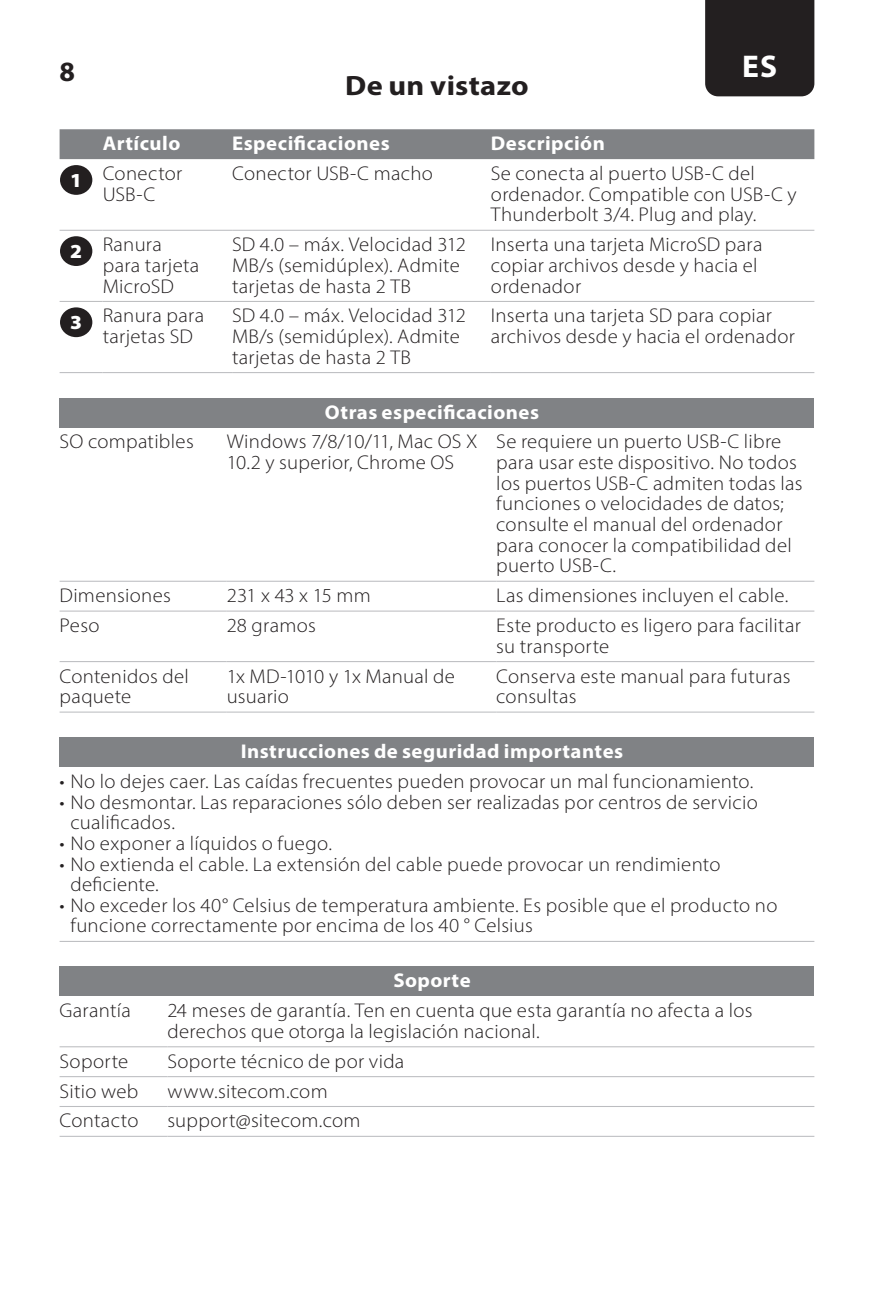
<style>
.page{position:relative;width:874px;height:1290px;background:#fff}
.page>*{position:absolute;margin:0;border:0;box-sizing:border-box;transform-origin:0 0}
.t1{font:700 31.5px "Myriad Pro";color:#fff}
.t2{font:700 28px "Myriad Pro";letter-spacing:.01em;color:#231f20;scale:1.09 1}
.t3{font:700 28px "Myriad Pro";letter-spacing:.01em;color:#231f20}
.t4{font:300 19.95px/20.7px "Myriad Pro";letter-spacing:.015em;color:#231f20;scale:1.04 1}
.t5{font:700 19.95px "Myriad Pro";letter-spacing:.02em;color:#fff;scale:1.04 1}
.s1{font-weight:900;color:#fff}
</style>
<div class="page">
<div style="left:705px;top:0;width:109px;height:96px;background:#231f20"></div>
<div style="left:60px;top:129px;width:754px;height:30px;background:#808285"></div>
<hr style="left:60px;top:372px;width:43px;height:1px;background:#bcbdc0">
<hr style="left:103px;top:372px;width:129px;height:1px;background:#bcbdc0">
<hr style="left:232px;top:372px;width:258px;height:1px;background:#bcbdc0">
<hr style="left:490px;top:372px;width:324px;height:1px;background:#bcbdc0">
<hr style="left:60px;top:230px;width:43px;height:1px;background:#bcbdc0">
<hr style="left:103px;top:230px;width:129px;height:1px;background:#bcbdc0">
<hr style="left:232px;top:230px;width:258px;height:1px;background:#bcbdc0">
<hr style="left:490px;top:230px;width:324px;height:1px;background:#bcbdc0">
<hr style="left:60px;top:301px;width:43px;height:1px;background:#bcbdc0">
<hr style="left:103px;top:301px;width:129px;height:1px;background:#bcbdc0">
<hr style="left:232px;top:301px;width:258px;height:1px;background:#bcbdc0">
<hr style="left:490px;top:301px;width:324px;height:1px;background:#bcbdc0">
<div style="left:60px;top:165px;width:32px;height:30px;background:#231f20;border-radius:50%"></div>
<div style="left:60px;top:236px;width:32px;height:30px;background:#231f20;border-radius:50%"></div>
<div style="left:60px;top:307px;width:32px;height:30px;background:#231f20;border-radius:50%"></div>
<div style="left:60px;top:398px;width:754px;height:29px;background:#808285"></div>
<hr style="left:60px;top:581px;width:166px;height:1px;background:#bcbdc0">
<hr style="left:226px;top:581px;width:270px;height:1px;background:#bcbdc0">
<hr style="left:496px;top:581px;width:318px;height:1px;background:#bcbdc0">
<hr style="left:60px;top:610px;width:166px;height:2px;background:#bcbdc0">
<hr style="left:226px;top:610px;width:270px;height:2px;background:#bcbdc0">
<hr style="left:496px;top:610px;width:318px;height:2px;background:#bcbdc0">
<hr style="left:60px;top:661px;width:166px;height:1px;background:#bcbdc0">
<hr style="left:226px;top:661px;width:270px;height:1px;background:#bcbdc0">
<hr style="left:496px;top:661px;width:318px;height:1px;background:#bcbdc0">
<hr style="left:60px;top:711px;width:166px;height:2px;background:#bcbdc0">
<hr style="left:226px;top:711px;width:270px;height:2px;background:#bcbdc0">
<hr style="left:496px;top:711px;width:318px;height:2px;background:#bcbdc0">
<div style="left:60px;top:737px;width:754px;height:30px;background:#808285"></div>
<hr style="left:60px;top:941px;width:754px;height:1px;background:#bcbdc0">
<div style="left:60px;top:966px;width:754px;height:30px;background:#808285"></div>
<hr style="left:60px;top:1046px;width:107px;height:1px;background:#bcbdc0">
<hr style="left:60px;top:1076px;width:107px;height:1px;background:#bcbdc0">
<hr style="left:60px;top:1106px;width:107px;height:1px;background:#bcbdc0">
<hr style="left:60px;top:1136px;width:107px;height:1px;background:#bcbdc0">
<hr style="left:167px;top:1046px;width:647px;height:1px;background:#bcbdc0">
<hr style="left:167px;top:1076px;width:647px;height:1px;background:#bcbdc0">
<hr style="left:167px;top:1106px;width:647px;height:1px;background:#bcbdc0">
<hr style="left:167px;top:1136px;width:647px;height:1px;background:#bcbdc0">
<h2 class="t3" style="left:60px;top:53px;width:17px">8</h2>
<h1 class="t1" style="left:741px;top:45px;width:37px">ES</h1>
<h2 class="t2" style="left:345px;top:68px;width:170px">De un vistazo</h2>
<p class="t5" style="left:103px;top:130px;width:76px">Artículo</p>
<p class="t5" style="left:232px;top:130px;width:153px">Especificaciones</p>
<p class="t5" style="left:490px;top:130px;width:111px">Descripción</p>
<p class="t4" style="left:70px;top:163px;width:109px;text-align:center"><span class="s1">1</span> Conector<br>USB-C</p>
<p class="t4" style="left:232px;top:163px;width:194px">Conector USB-C macho</p>
<p class="t4" style="left:490px;top:163px;width:295px">Se conecta al puerto USB-C del ordenador. Compatible con USB-C y<br>Thunderbolt 3/4. Plug and play.</p>
<p class="t4" style="left:103px;top:234px;width:94px;text-indent:-33px"><span class="s1">2</span> Ranura para tarjeta<br>MicroSD</p>
<p class="t4" style="left:232px;top:234px;width:226px">SD 4.0 – máx. Velocidad 312<br>MB/s (semidúplex). Admite tarjetas de hasta 2 TB</p>
<p class="t4" style="left:490px;top:234px;width:262px">Inserta una tarjeta MicroSD para copiar archivos desde y hacia el ordenador</p>
<p class="t4" style="left:103px;top:305px;width:99px;text-indent:-33px"><span class="s1">3</span> Ranura para tarjetas SD</p>
<p class="t4" style="left:232px;top:305px;width:226px">SD 4.0 – máx. Velocidad 312<br>MB/s (semidúplex). Admite tarjetas de hasta 2 TB</p>
<p class="t4" style="left:490px;top:305px;width:294px">Inserta una tarjeta SD para copiar archivos desde y hacia el ordenador</p>
<p class="t5" style="left:325px;top:399px;width:207px">Otras especificaciones</p>
<p class="t4" style="left:60px;top:431px;width:130px">SO compatibles</p>
<p class="t4" style="left:226px;top:431px;width:242px">Windows 7/8/10/11, Mac OS X<br>10.2 y superior, Chrome OS</p>
<p class="t4" style="left:496px;top:431px;width:296px">Se requiere un puerto USB-C libre para usar este dispositivo. No todos los puertos USB-C admiten todas las funciones o velocidades de datos; consulte el manual del ordenador para conocer la compatibilidad del puerto USB-C.</p>
<p class="t4" style="left:60px;top:585px;width:108px">Dimensiones</p>
<p class="t4" style="left:226px;top:585px;width:140px">231 x 43 x 15 mm</p>
<p class="t4" style="left:496px;top:585px;width:282px">Las dimensiones incluyen el cable.</p>
<p class="t4" style="left:60px;top:615px;width:40px">Peso</p>
<p class="t4" style="left:226px;top:615px;width:87px">28 gramos</p>
<p class="t4" style="left:496px;top:615px;width:294px">Este producto es ligero para facilitar su transporte</p>
<p class="t4" style="left:60px;top:665px;width:126px">Contenidos del paquete</p>
<p class="t4" style="left:226px;top:665px;width:221px">1x MD-1010 y 1x Manual de usuario</p>
<p class="t4" style="left:496px;top:665px;width:284px">Conserva este manual para futuras consultas</p>
<p class="t5" style="left:241px;top:738px;width:369px">Instrucciones de seguridad importantes</p>
<p class="t4" style="left:60px;top:771px;width:668px">• No lo dejes caer. Las caídas frecuentes pueden provocar un mal funcionamiento.</p>
<p class="t4" style="left:70px;top:791px;width:662px;text-indent:-11px">• No desmontar. Las reparaciones sólo deben ser realizadas por centros de servicio cualificados.</p>
<p class="t4" style="left:60px;top:833px;width:263px">• No exponer a líquidos o fuego.</p>
<p class="t4" style="left:70px;top:853px;width:626px;text-indent:-11px">• No extienda el cable. La extensión del cable puede provocar un rendimiento deficiente.</p>
<p class="t4" style="left:70px;top:894px;width:681px;text-indent:-11px">• No exceder los 40° Celsius de temperatura ambiente. Es posible que el producto no funcione correctamente por encima de los 40 ° Celsius</p>
<p class="t5" style="left:393px;top:967px;width:76px">Soporte</p>
<p class="t4" style="left:60px;top:1000px;width:70px">Garantía</p>
<p class="t4" style="left:167px;top:1000px;width:564px">24 meses de garantía. Ten en cuenta que esta garantía no afecta a los derechos que otorga la legislación nacional.</p>
<p class="t4" style="left:60px;top:1050px;width:68px">Soporte</p>
<p class="t4" style="left:167px;top:1050px;width:229px">Soporte técnico de por vida</p>
<p class="t4" style="left:60px;top:1080px;width:77px">Sitio web</p>
<p class="t4" style="left:167px;top:1080px;width:155px">www.sitecom.com</p>
<p class="t4" style="left:60px;top:1110px;width:77px">Contacto</p>
<p class="t4" style="left:167px;top:1110px;width:187px">support@sitecom.com</p>
</div>
